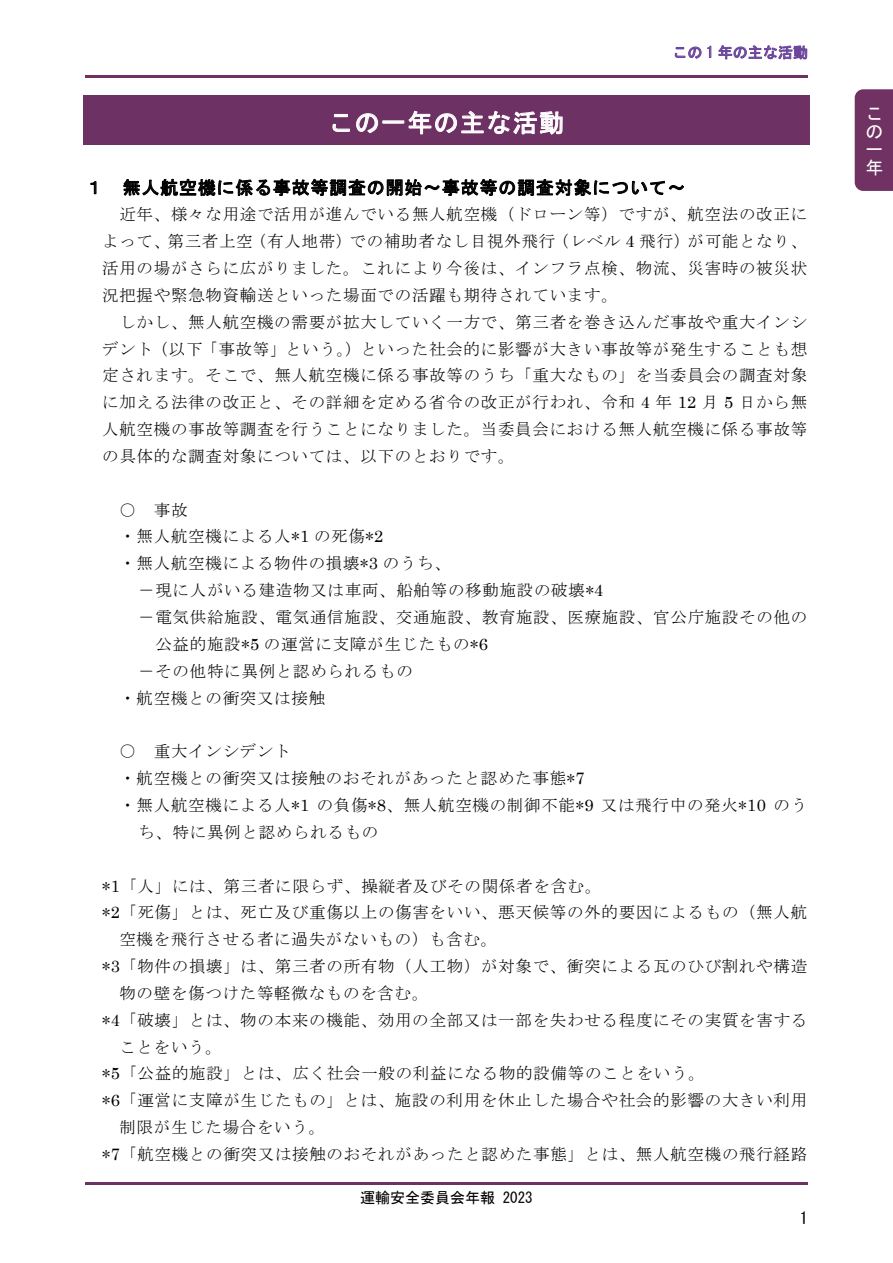
<style>
.page{position:relative;width:893px;height:1263px;background:#fff}
.page>*{position:absolute;margin:0;border:0;box-sizing:border-box;transform-origin:0 0}
.t1{font:25.5px "MS Gothic";letter-spacing:.035em;color:#fff}
.t2{font:18px "MS Gothic";letter-spacing:.045em;color:#000}
.t3{font:18px/18px "MS Gothic";color:#fff;text-align:justify}
.t4{font:16.5px/26.8px "MS Mincho";letter-spacing:.045em;color:#000;text-align:justify}
.t5{font:16.5px "MS Gothic";color:#000}
.t6{font:15px "MS Gothic";color:#000}
.t7{font:15px "MS Gothic";color:#6b469c}
.s1{font-family:"Century"}
</style>
<div class="page">
<hr style="left:85px;top:75px;width:723px;height:3px;background:#6e3163">
<hr style="left:85px;top:1182px;width:723px;height:2px;background:#6e3163">
<div style="left:83px;top:96px;width:727px;height:49px;background:#6e3163"></div>
<div style="left:855px;top:89px;width:38px;height:102px;background:#6f3263"></div>
<p class="t7" style="left:672px;top:45px;width:137px">この 1 年の主な活動</p>
<h1 class="t1" style="left:328px;top:110px;width:237px">この一年の主な活動</h1>
<p class="t3" style="left:865px;top:104px;width:18px">この一年</p>
<p class="t2" style="left:85px;top:178px;width:602px">１ 無人航空機に係る事故等調査の開始～事故等の調査対象について～</p>
<p class="t4" style="left:102px;top:201px;width:707px;text-indent:17px">近年、様々な用途で活用が進んでいる無人航空機（ドローン等）ですが、航空法の改正によって、第三者上空（有人地帯）での補助者なし目視外飛行（レベル <span class="s1">4</span> 飛行）が可能となり、活用の場がさらに広がりました。これにより今後は、インフラ点検、物流、災害時の被災状況把握や緊急物資輸送といった場面での活躍も期待されています。</p>
<p class="t4" style="left:102px;top:308px;width:707px;text-indent:17px">しかし、無人航空機の需要が拡大していく一方で、第三者を巻き込んだ事故や重大インシデント（以下「事故等」という。）といった社会的に影響が大きい事故等が発生することも想定されます。そこで、無人航空機に係る事故等のうち「重大なもの」を当委員会の調査対象に加える法律の改正と、その詳細を定める省令の改正が行われ、令和 <span class="s1">4</span> 年 <span class="s1">12</span> 月 <span class="s1">5</span> 日から無人航空機の事故等調査を行うことになりました。当委員会における無人航空機に係る事故等の具体的な調査対象については、以下のとおりです。</p>
<p class="t4" style="left:119px;top:496px;width:70px">○ 事故</p>
<p class="t4" style="left:119px;top:523px;width:265px">・無人航空機による人*<span class="s1">1</span> の死傷*<span class="s1">2</span></p>
<p class="t4" style="left:119px;top:550px;width:333px">・無人航空機による物件の損壊*<span class="s1">3</span> のうち、</p>
<p class="t4" style="left:138px;top:577px;width:467px">－現に人がいる建造物又は車両、船舶等の移動施設の破壊*<span class="s1">4</span></p>
<p class="t4" style="left:138px;top:604px;width:671px">－電気供給施設、電気通信施設、交通施設、教育施設、医療施設、官公庁施設その他の</p>
<p class="t4" style="left:155px;top:630px;width:334px">公益的施設*<span class="s1">5</span> の運営に支障が生じたもの*<span class="s1">6</span></p>
<p class="t4" style="left:138px;top:657px;width:276px">－その他特に異例と認められるもの</p>
<p class="t4" style="left:119px;top:684px;width:207px">・航空機との衝突又は接触</p>
<p class="t4" style="left:119px;top:738px;width:173px">○ 重大インシデント</p>
<p class="t4" style="left:119px;top:765px;width:467px">・航空機との衝突又は接触のおそれがあったと認めた事態*<span class="s1">7</span></p>
<p class="t4" style="left:119px;top:792px;width:689px">・無人航空機による人*<span class="s1">1</span> の負傷*<span class="s1">8</span>、無人航空機の制御不能*<span class="s1">9</span> 又は飛行中の発火*<span class="s1">10</span> のう</p>
<p class="t4" style="left:138px;top:818px;width:242px">ち、特に異例と認められるもの</p>
<p class="t4" style="left:102px;top:872px;width:501px">*<span class="s1">1</span>「人」には、第三者に限らず、操縦者及びその関係者を含む。</p>
<p class="t4" style="left:102px;top:899px;width:707px">*<span class="s1">2</span>「死傷」とは、死亡及び重傷以上の傷害をいい、悪天候等の外的要因によるもの（無人航</p>
<p class="t4" style="left:119px;top:926px;width:379px">空機を飛行させる者に過失がないもの）も含む。</p>
<p class="t4" style="left:102px;top:953px;width:707px">*<span class="s1">3</span>「物件の損壊」は、第三者の所有物（人工物）が対象で、衝突による瓦のひび割れや構造</p>
<p class="t4" style="left:119px;top:979px;width:311px">物の壁を傷つけた等軽微なものを含む。</p>
<p class="t4" style="left:102px;top:1006px;width:707px">*<span class="s1">4</span>「破壊」とは、物の本来の機能、効用の全部又は一部を失わせる程度にその実質を害する</p>
<p class="t4" style="left:119px;top:1033px;width:104px">ことをいう。</p>
<p class="t4" style="left:102px;top:1060px;width:604px">*<span class="s1">5</span>「公益的施設」とは、広く社会一般の利益になる物的設備等のことをいう。</p>
<p class="t4" style="left:102px;top:1087px;width:707px">*<span class="s1">6</span>「運営に支障が生じたもの」とは、施設の利用を休止した場合や社会的影響の大きい利用</p>
<p class="t4" style="left:119px;top:1114px;width:207px">制限が生じた場合をいう。</p>
<p class="t4" style="left:102px;top:1140px;width:707px">*<span class="s1">7</span>「航空機との衝突又は接触のおそれがあったと認めた事態」とは、無人航空機の飛行経路</p>
<p class="t6" style="left:360px;top:1190px;width:174px">運輸安全委員会年報 2023</p>
<p class="t5" style="left:800px;top:1210px;width:10px">1</p>
</div>
